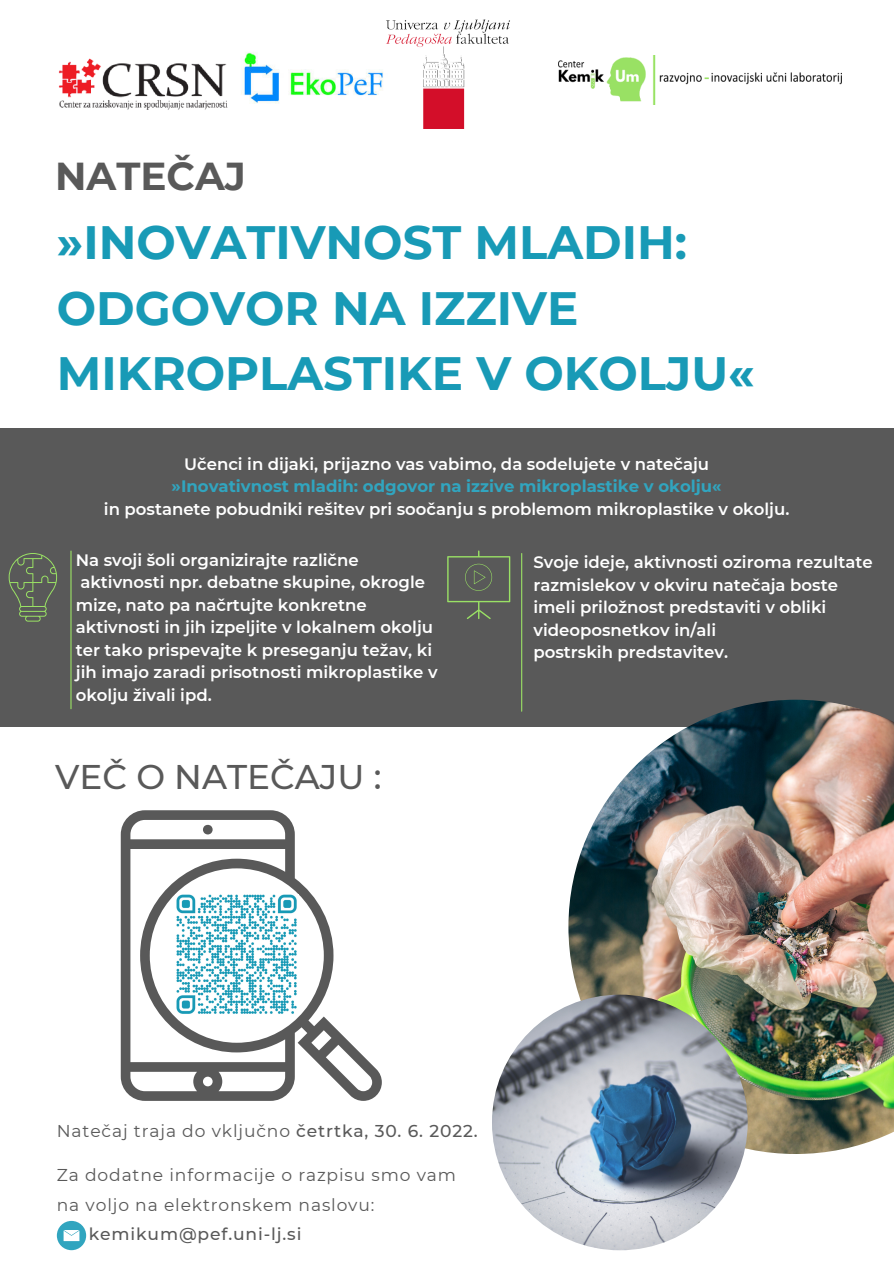
<style>
.page{position:relative;width:894px;height:1264px;background:#fff}
.page>*{position:absolute;margin:0;border:0;box-sizing:border-box;transform-origin:0 0}
.t1{font:700 46.65px/65.2px "Montserrat";color:#189ab6}
.t2{font:700 38.85px "Montserrat";color:#595959}
.t3{font:500 34.2px "Montserrat";color:#595959}
.t4{font:17.1px "Montserrat";letter-spacing:.05em;color:#595959}
.t5{font:500 17.1px "Montserrat";letter-spacing:.05em;color:#595959}
.t6{font:600 16.5px/22.5px "Montserrat";color:#fff}
.t7{font:700 16.5px "Montserrat";color:#31a5bf}
.s1{font-weight:500}
</style>
<div class="page">
<svg style="left:101px;top:720px;width:12px;height:12px"></svg>
<img style="left:558px;top:55px;width:283px;height:50px">
<img style="left:241px;top:52px;width:141px;height:52px">
<img style="left:382px;top:19px;width:128px;height:110px">
<img style="left:58px;top:58px;width:170px;height:52px">
<svg style="left:57px;top:1220px;width:29px;height:30px"></svg>
<svg style="left:64px;top:1229px;width:15px;height:11px"></svg>
<svg style="left:121px;top:810px;width:261px;height:290px"></svg>
<svg style="left:203px;top:824px;width:9px;height:10px"></svg>
<div style="left:0;top:428px;width:893px;height:298px;background:#595959"></div>
<img style="left:568px;top:699px;width:325px;height:454px">
<img style="left:492px;top:994px;width:255px;height:256px;border-radius:50%">
<svg style="left:9px;top:553px;width:48px;height:68px"></svg>
<svg style="left:447px;top:550px;width:63px;height:69px"></svg>
<hr style="left:70px;top:551px;width:1px;height:157px;background:#9ae165">
<hr style="left:521px;top:553px;width:1px;height:158px;background:#9ae165">
<img style="left:175px;top:894px;width:123px;height:120px">
<p class="t2" style="left:55px;top:153px;width:192px">NATEČAJ</p>
<p class="t1" style="left:57px;top:210px;width:699px">»INOVATIVNOST MLADIH:<br>ODGOVOR NA IZZIVE<br>MIKROPLASTIKE V OKOLJU«</p>
<p class="t6" style="left:184px;top:453px;width:526px">Učenci in dijaki, prijazno vas vabimo, da sodelujete v natečaju</p>
<p class="t7" style="left:172px;top:476px;width:551px">»Inovativnost mladih: odgovor na izzive mikroplastike v okolju«</p>
<p class="t6" style="left:104px;top:498px;width:686px">in postanete pobudniki rešitev pri soočanju s problemom mikroplastike v okolju.</p>
<p class="t6" style="left:76px;top:548px;width:363px">Na svoji šoli organizirajte različne aktivnosti npr. debatne skupine, okrogle mize, nato pa načrtujte konkretne aktivnosti in jih izpeljite v lokalnem okolju ter tako prispevajte k preseganju težav, ki jih imajo zaradi prisotnosti mikroplastike v okolju živali ipd.</p>
<p class="t6" style="left:533px;top:551px;width:340px">Svoje ideje, aktivnosti oziroma rezultate razmislekov v okviru natečaja boste imeli priložnost predstaviti v obliki videoposnetkov in/ali</p>
<p class="t6" style="left:533px;top:641px;width:196px">postrskih predstavitev.</p>
<p class="t3" style="left:55px;top:756px;width:328px">VEČ O NATEČAJU :</p>
<p class="t4" style="left:57px;top:1120px;width:422px">Natečaj traja do vključno <span class="s1">četrtka, 30. 6. 2022.</span></p>
<p class="t4" style="left:57px;top:1164px;width:400px">Za dodatne informacije o razpisu smo vam</p>
<p class="t4" style="left:57px;top:1193px;width:319px">na voljo na elektronskem naslovu:</p>
<p class="t5" style="left:89px;top:1223px;width:214px">kemikum@pef.uni-lj.si</p>
</div>
